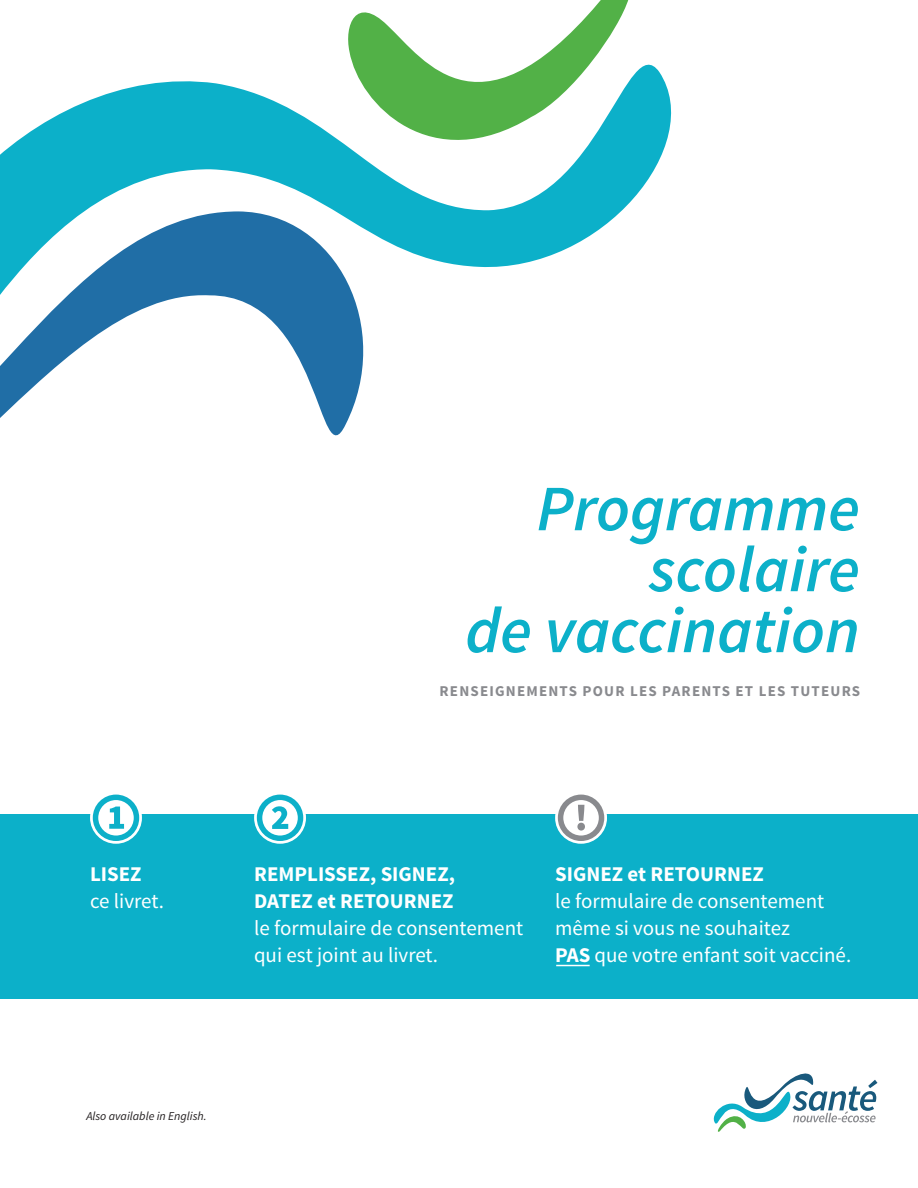
<style>
.page{position:relative;width:918px;height:1188px;background:#fff}
.page>*{position:absolute;margin:0;border:0;box-sizing:border-box;transform-origin:0 0}
.t1{font:italic 600 64.8px/60.9px "Source Sans Pro";color:#0cb0c9;text-align:right}
.t2{font:21px/27px "Source Sans Pro";color:#fff}
.t3{font:700 21px/27px "Source Sans Pro";color:#fff}
.t4{font:700 15px "Source Sans Pro";letter-spacing:.08em;color:#898a8e}
.t5{font:italic 12px "Source Sans Pro";color:#231f20}
.s1{font-weight:700}
</style>
<div class="page">
<div style="left:0;top:814px;width:918px;height:185px;background:#0cb0c9"></div>
<svg style="left:0;top:64px;width:672px;height:372px"></svg>
<svg style="left:344px;top:0;width:291px;height:177px"></svg>
<div style="left:90px;top:792px;width:52px;height:52px;border:11px solid #fff;border-radius:50%"></div>
<svg style="left:96px;top:797px;width:40px;height:41px"></svg>
<div style="left:93px;top:795px;width:46px;height:46px;border:5px solid #0cb0c9;border-radius:50%"></div>
<div style="left:254px;top:792px;width:52px;height:52px;border:11px solid #fff;border-radius:50%"></div>
<svg style="left:260px;top:797px;width:41px;height:41px"></svg>
<div style="left:257px;top:795px;width:46px;height:46px;border:5px solid #0cb0c9;border-radius:50%"></div>
<div style="left:555px;top:792px;width:52px;height:52px;border:11px solid #fff;border-radius:50%"></div>
<svg style="left:561px;top:797px;width:41px;height:41px"></svg>
<div style="left:558px;top:795px;width:46px;height:46px;border:5px solid #898a8e;border-radius:50%"></div>
<svg style="left:577px;top:805px;width:8px;height:26px"></svg>
<svg style="left:272px;top:806px;width:16px;height:23px"></svg>
<svg style="left:109px;top:807px;width:15px;height:22px"></svg>
<hr style="left:556px;top:965px;width:34px;height:1px;background:#fff">
<svg style="left:713px;top:1073px;width:164px;height:59px"></svg>
<h1 class="t1" style="left:465px;top:478px;width:396px">Programme scolaire<br>de vaccination</h1>
<p class="t4" style="left:440px;top:681px;width:422px">RENSEIGNEMENTS POUR LES PARENTS ET LES TUTEURS</p>
<p class="t3" style="left:90px;top:861px;width:53px">LISEZ</p>
<p class="t2" style="left:90px;top:888px;width:75px">ce livret.</p>
<p class="t3" style="left:254px;top:861px;width:202px">REMPLISSEZ, SIGNEZ,<br>DATEZ et RETOURNEZ</p>
<p class="t2" style="left:254px;top:915px;width:271px">le formulaire de consentement qui est joint au livret.</p>
<p class="t3" style="left:555px;top:861px;width:210px">SIGNEZ et RETOURNEZ</p>
<p class="t2" style="left:555px;top:888px;width:298px">le formulaire de consentement même si vous ne souhaitez<br><span class="s1">PAS</span> que votre enfant soit vacciné.</p>
<p class="t5" style="left:86px;top:1109px;width:122px">Also available in English.</p>
</div>
